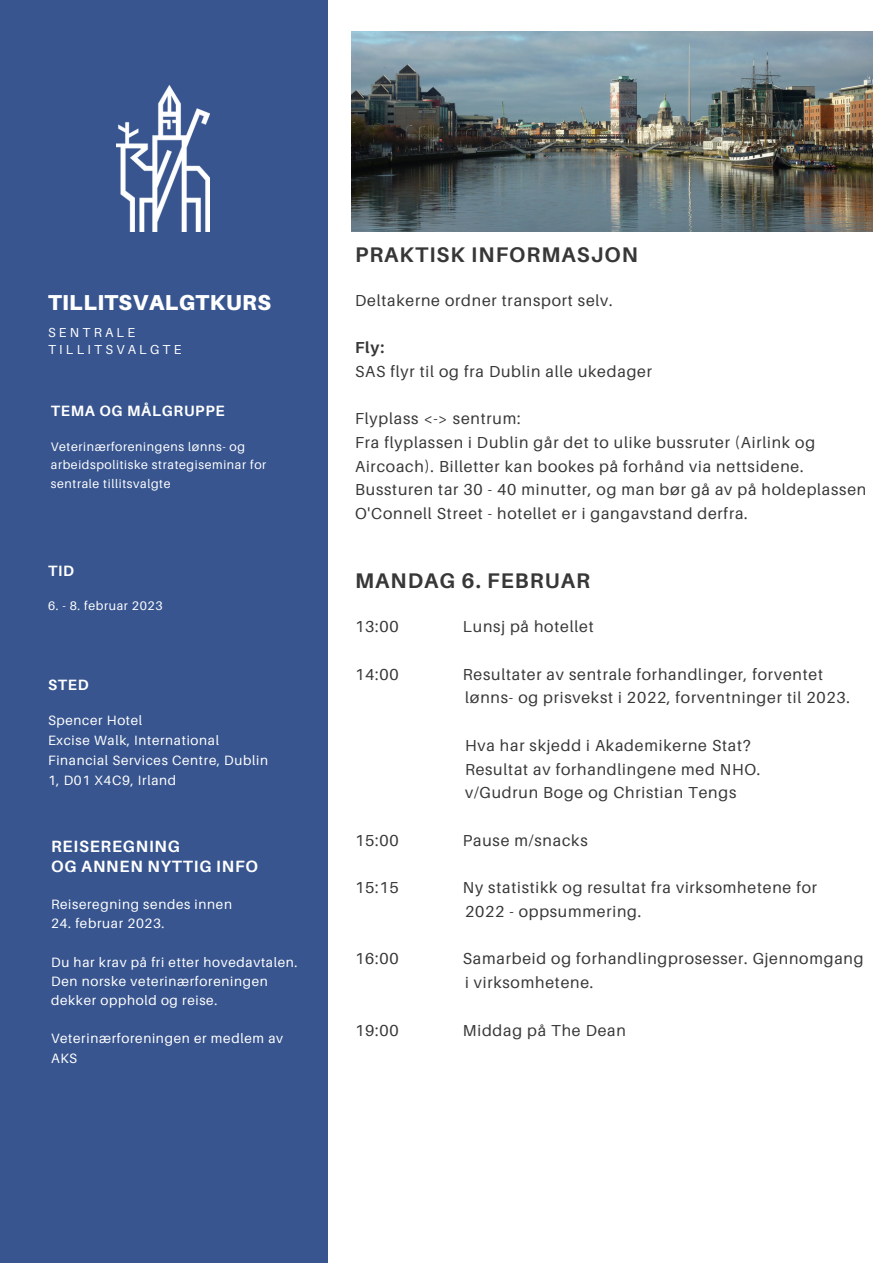
<style>
.page{position:relative;width:893px;height:1264px;background:#fff}
.page>*{position:absolute;margin:0;border:0;box-sizing:border-box;transform-origin:0 0}
.t1{font:900 21.6px "Aileron";letter-spacing:.02em;color:#fff}
.t2{font:700 21.15px "Aileron";letter-spacing:.05em;color:#373737}
.t3{font:700 16.35px/20.2px "Aileron";letter-spacing:.05em;color:#fff}
.t4{font:15.9px/23.7px "Aileron";letter-spacing:.05em;color:#373737}
.t5{font:700 15.9px "Aileron";color:#373737}
.t6{font:700 15px "Aileron";letter-spacing:.05em;color:#fff}
.t7{font:13.5px/19.6px "Aileron";letter-spacing:.05em;color:#fff}
.t8{font:13.05px/17.4px "Aileron";letter-spacing:.25em;color:#fff}
.t9{font:12.45px/18.6px "Aileron";letter-spacing:.05em;color:#fff}
</style>
<div class="page">
<div style="left:0;top:0;width:327px;height:1262px;background:#38558f"></div>
<img style="left:351px;top:32px;width:521px;height:200px">
<img style="left:116px;top:86px;width:94px;height:146px">
<h1 class="t1" style="left:48px;top:289px;width:224px">TILLITSVALGTKURS</h1>
<p class="t8" style="left:48px;top:323px;width:135px">SENTRALE<br>TILLITSVALGTE</p>
<p class="t6" style="left:51px;top:402px;width:175px">TEMA OG MÅLGRUPPE</p>
<p class="t9" style="left:51px;top:436px;width:217px">Veterinærforeningens lønns- og arbeidspolitiske strategiseminar for sentrale tillitsvalgte</p>
<p class="t6" style="left:48px;top:561px;width:28px">TID</p>
<p class="t9" style="left:48px;top:596px;width:116px">6. - 8. februar 2023</p>
<p class="t6" style="left:48px;top:675px;width:42px">STED</p>
<p class="t7" style="left:48px;top:710px;width:221px">Spencer Hotel<br>Excise Walk, International<br>Financial Services Centre, Dublin<br>1, D01 X4C9, Irland</p>
<p class="t3" style="left:51px;top:835px;width:208px">REISEREGNING<br>OG ANNEN NYTTIG INFO</p>
<p class="t7" style="left:51px;top:894px;width:182px">Reiseregning sendes innen</p>
<p class="t7" style="left:51px;top:913px;width:115px">24. februar 2023.</p>
<p class="t7" style="left:51px;top:952px;width:248px;line-height:19px">Du har krav på fri etter hovedavtalen.<br>Den norske veterinærforeningen dekker opphold og reise.</p>
<p class="t7" style="left:51px;top:1027px;width:233px;line-height:20.2px">Veterinærforeningen er medlem av<br>AKS</p>
<h2 class="t2" style="left:355px;top:241px;width:284px">PRAKTISK INFORMASJON</h2>
<p class="t4" style="left:355px;top:288px;width:259px">Deltakerne ordner transport selv.</p>
<p class="t5" style="left:355px;top:338px;width:31px">Fly:</p>
<p class="t4" style="left:355px;top:359px;width:298px">SAS flyr til og fra Dublin alle ukedager</p>
<p class="t4" style="left:355px;top:406px;width:512px">Flyplass &lt;-&gt; sentrum:<br>Fra flyplassen i Dublin går det to ulike bussruter (Airlink og Aircoach). Billetter kan bookes på forhånd via nettsidene.<br>Bussturen tar 30 - 40 minutter, og man bør gå av på holdeplassen O'Connell Street - hotellet er i gangavstand derfra.</p>
<h2 class="t2" style="left:355px;top:567px;width:236px">MANDAG 6. FEBRUAR</h2>
<p class="t4" style="left:355px;top:614px;width:45px">13:00</p>
<p class="t4" style="left:463px;top:614px;width:132px">Lunsj på hotellet</p>
<p class="t4" style="left:355px;top:661px;width:45px">14:00</p>
<p class="t4" style="left:463px;top:661px;width:388px">Resultater av sentrale forhandlinger, forventet lønns- og prisvekst i 2022, forventninger til 2023.</p>
<p class="t4" style="left:465px;top:733px;width:297px">Hva har skjedd i Akademikerne Stat?<br>Resultat av forhandlingene med NHO. v/Gudrun Boge og Christian Tengs</p>
<p class="t4" style="left:355px;top:828px;width:45px">15:00</p>
<p class="t4" style="left:463px;top:828px;width:126px">Pause m/snacks</p>
<p class="t4" style="left:355px;top:875px;width:45px">15:15</p>
<p class="t4" style="left:463px;top:875px;width:355px">Ny statistikk og resultat fra virksomhetene for<br>2022 - oppsummering.</p>
<p class="t4" style="left:355px;top:946px;width:45px">16:00</p>
<p class="t4" style="left:463px;top:946px;width:402px">Samarbeid og forhandlingprosesser. Gjennomgang i virksomhetene.</p>
<p class="t4" style="left:355px;top:1017px;width:45px">19:00</p>
<p class="t4" style="left:463px;top:1017px;width:164px">Middag på The Dean</p>
</div>
